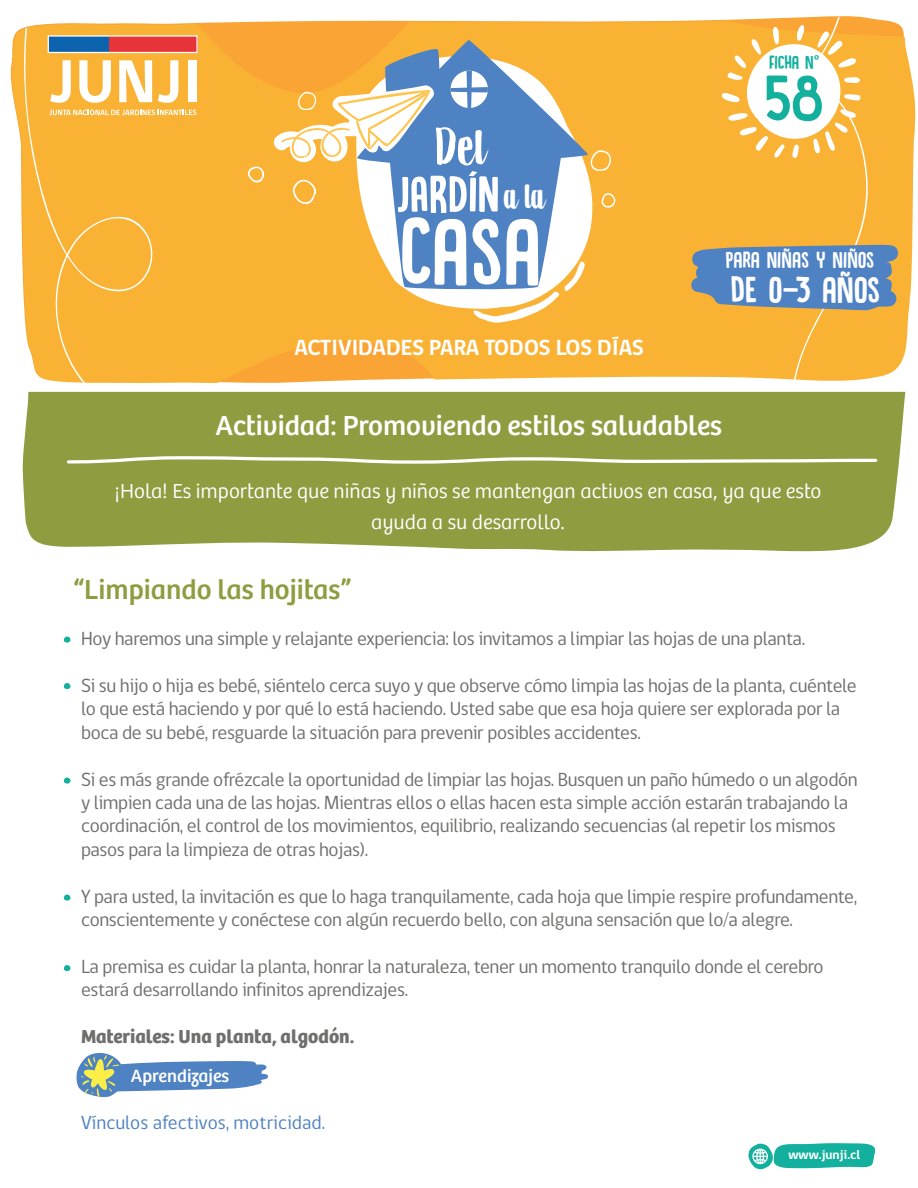
<style>
.page{position:relative;width:918px;height:1188px;background:#fff}
.page>*{position:absolute;margin:0;border:0;box-sizing:border-box;transform-origin:0 0}
.t1{font:99.6px "DK Canoodle";color:#fff}
.t2{font:67.5px "DK Canoodle";color:#14b09e}
.t3{font:57.45px "DK Aiguille";color:#fff}
.t4{font:53.7px "DK Canoodle";color:#fff}
.t5{font:38.55px "DK Canoodle";color:#fff}
.t6{font:28.5px "Bree";color:#fff}
.t7{font:28.5px "Bree";color:#8f9c40}
.t8{font:23.85px "DK Canoodle";color:#fff}
.t9{font:700 22.5px "gob CL";letter-spacing:-.01em;color:#fff}
.t10{font:300 21px/30.9px "Bree";color:#fff;text-align:center}
.t11{font:19.5px/23.4px "gob CL";letter-spacing:-.02em;color:#6f6f6e}
.t12{font:700 19.5px "Bree";color:#6f6f6e}
.t13{font:19.5px "gob CL";color:#4f82c2}
.t14{font:19.5px "DK Canoodle";letter-spacing:-.01em;color:#14b09e}
.t15{font:18.45px "Bree";color:#fff}
.t16{font:700 13.05px "gob CL";color:#fff}
.s1{font-family:"Bree"}
.s2{font-family:"DK Aiguille";font-size:39.9px}
</style>
<div class="page">
<div style="left:23px;top:392px;width:882px;height:160px;background:#8f9c40"></div>
<svg style="left:10px;top:18px;width:906px;height:363px;background:#f9bb51"></svg>
<div style="left:619px;top:17px;width:249px;height:364px;background:#f9b234"></div>
<svg style="left:24px;top:18px;width:321px;height:365px;background:#f9b33a"></svg>
<svg style="left:50px;top:60px;width:21px;height:43px"></svg>
<svg style="left:79px;top:60px;width:32px;height:43px"></svg>
<svg style="left:119px;top:60px;width:33px;height:42px"></svg>
<svg style="left:158px;top:60px;width:20px;height:43px"></svg>
<div style="left:188px;top:60px;width:8px;height:42px;background:#fff"></div>
<svg style="left:49px;top:110px;width:147px;height:5px"></svg>
<svg style="left:47px;top:35px;width:151px;height:19px;background:#a5697b"></svg>
<svg style="left:355px;top:54px;width:239px;height:255px;fill:#f9b234"></svg>
<svg style="left:357px;top:40px;width:232px;height:251px;fill:#4f82c2"></svg>
<svg style="left:451px;top:71px;width:37px;height:37px"></svg>
<svg style="left:247px;top:84px;width:190px;height:120px"></svg>
<svg style="left:473px;top:262px;width:113px;height:61px"></svg>
<svg style="left:601px;top:193px;width:16px;height:15px"></svg>
<svg style="left:590px;top:150px;width:21px;height:21px"></svg>
<svg style="left:748px;top:1143px;width:128px;height:26px;background:#43bfb1"></svg>
<svg style="left:722px;top:25px;width:140px;height:133px"></svg>
<svg style="left:65px;top:455px;width:814px;height:10px"></svg>
<svg style="left:691px;top:245px;width:207px;height:65px;background:#6387b0"></svg>
<svg style="left:76px;top:1053px;width:192px;height:45px"></svg>
<svg style="left:64px;top:637px;width:6px;height:6px"></svg>
<svg style="left:64px;top:683px;width:6px;height:6px"></svg>
<svg style="left:64px;top:778px;width:6px;height:6px"></svg>
<svg style="left:64px;top:895px;width:6px;height:6px"></svg>
<svg style="left:64px;top:965px;width:6px;height:6px"></svg>
<p class="t14" style="left:769px;top:52px;width:52px">FICHA N<span class="s1">°</span></p>
<h3 class="t3" style="left:435px;top:116px;width:53px">Del</h3>
<h3 class="t4" style="left:396px;top:167px;width:150px">JARDÍN<span class="s2">a la</span></h3>
<h1 class="t1" style="left:399px;top:200px;width:143px">CASA</h1>
<p class="t9" style="left:294px;top:332px;width:351px">ACTIVIDADES PARA TODOS LOS DÍAS</p>
<h2 class="t2" style="left:765px;top:63px;width:61px">58</h2>
<p class="t8" style="left:725px;top:248px;width:150px">PARA NIÑAS Y NIÑOS</p>
<h3 class="t5" style="left:730px;top:270px;width:151px">DE 0-3 AÑOS</h3>
<h3 class="t6" style="left:216px;top:408px;width:508px">Actividad: Promoviendo estilos saludables</h3>
<p class="t10" style="left:115px;top:476px;width:708px">¡Hola! Es importante que niñas y niños se mantengan activos en casa, ya que esto ayuda a su desarrollo.</p>
<h3 class="t7" style="left:73px;top:573px;width:279px">“Limpiando las hojitas”</h3>
<p class="t11" style="left:81px;top:628px;width:726px">Hoy haremos una simple y relajante experiencia: los invitamos a limpiar las hojas de una planta.</p>
<p class="t11" style="left:81px;top:674px;width:777px">Si su hijo o hija es bebé, siéntelo cerca suyo y que observe cómo limpia las hojas de la planta, cuéntele lo que está haciendo y por qué lo está haciendo. Usted sabe que esa hoja quiere ser explorada por la boca de su bebé, resguarde la situación para prevenir posibles accidentes.</p>
<p class="t11" style="left:81px;top:768px;width:778px">Si es más grande ofrézcale la oportunidad de limpiar las hojas. Busquen un paño húmedo o un algodón y limpien cada una de las hojas. Mientras ellos o ellas hacen esta simple acción estarán trabajando la coordinación, el control de los movimientos, equilibrio, realizando secuencias (al repetir los mismos pasos para la limpieza de otras hojas).</p>
<p class="t11" style="left:81px;top:885px;width:778px">Y para usted, la invitación es que lo haga tranquilamente, cada hoja que limpie respire profundamente, conscientemente y conéctese con algún recuerdo bello, con alguna sensación que lo/a alegre.</p>
<p class="t11" style="left:81px;top:955px;width:744px">La premisa es cuidar la planta, honrar la naturaleza, tener un momento tranquilo donde el cerebro estará desarrollando infinitos aprendizajes.</p>
<p class="t12" style="left:81px;top:1025px;width:275px">Materiales: Una planta, algodón.</p>
<p class="t15" style="left:131px;top:1065px;width:100px">Aprendizajes</p>
<p class="t13" style="left:81px;top:1109px;width:246px">Vínculos afectivos, motricidad.</p>
<p class="t16" style="left:789px;top:1145px;width:73px">www.junji.cl</p>
</div>
